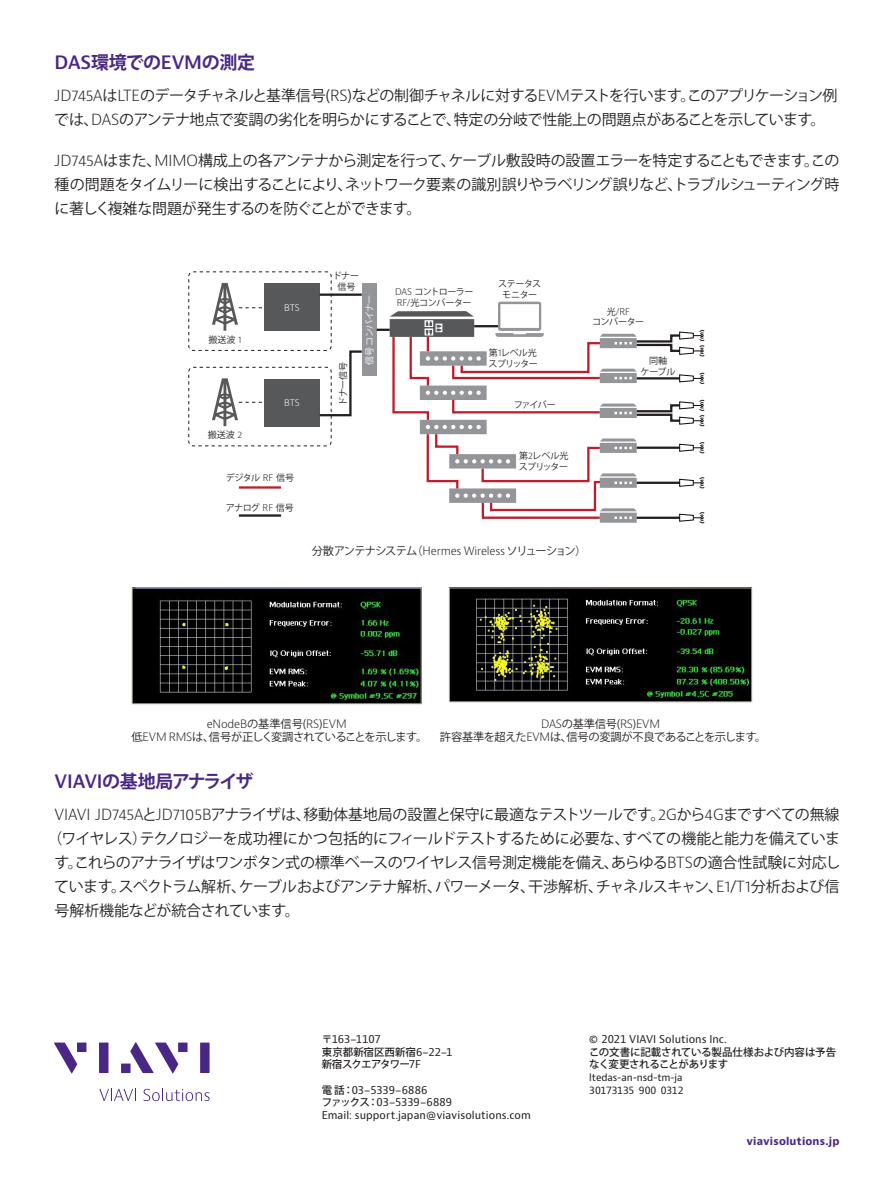
<style>
.page{position:relative;width:893px;height:1191px;background:#fff}
.page>*{position:absolute;margin:0;border:0;box-sizing:border-box;transform-origin:0 0}
.Header_12_16{font:700 18px "Koz Go Pr 6 N";letter-spacing:-.085em;color:#4a2785}
.H2_Heading_Purple_12{font:700 18px "Koz Go Pr 6 N";letter-spacing:-.02em;color:#4a2785}
.Body_text_8_12_5{font:15px/24px "Koz Go Pr 6 N";letter-spacing:-.035em;color:#231f20;text-align:justify}
.P_10_16{font:15px/24px "Koz Go Pr 6 N";letter-spacing:-.045em;color:#231f20}
.t1{font:11.25px "Koz Go Pr 6 N";letter-spacing:-.09em;color:#231f20}
.t2{font:300 11.25px "Bernino Sans";letter-spacing:-.01em;color:#231f20}
.t3{font:11.25px "Koz Go Pr 6 N";letter-spacing:-.04em;color:#231f20}
.t4{font:11.25px "Koz Go Pr 6 N";letter-spacing:-.06em;color:#231f20}
.t5{font:10.5px/12.6px "Bernino Sans";letter-spacing:.005em;color:#231f20}
.t6{font:500 10.5px/12.6px "Koz Go Pr 6 N";letter-spacing:-.025em;color:#231f20}
.t7{font:700 10.5px "Bernino Sans";letter-spacing:.02em;color:#4a2785}
.t8{font:9.75px/12.6px "Bernino Sans";letter-spacing:-.01em;color:#231f20}
.t9{font:9px/10.8px "Koz Go Pr 6 N";letter-spacing:-.05em;color:#231f20;text-align:center}
.t10{font:9px "Koz Go Pr 6 N";letter-spacing:-.06em;color:#fff}
.t11{font:300 9px "Bernina Sans";letter-spacing:-.005em;color:#fff}
.s1{font-family:"Bernino Sans";font-weight:600}
.s2{font-family:"Bernino Sans";font-weight:300}
.s3{font-family:"Koz Go Pr 6 N";font-weight:400}
.s4{font-family:"Koz Go Pr 6 N";font-weight:500}
.s5{font-family:"Bernino Sans";font-weight:400}
</style>
<div class="page">
<svg style="left:99px;top:1088px;width:37px;height:13px"></svg>
<svg style="left:144px;top:1088px;width:66px;height:13px"></svg>
<svg style="left:54px;top:1042px;width:23px;height:31px"></svg>
<div style="left:77px;top:1042px;width:9px;height:10px;background:#4a2785"></div>
<div style="left:99px;top:1042px;width:9px;height:31px;background:#4a2785"></div>
<div style="left:178px;top:1042px;width:10px;height:10px;background:#4a2785"></div>
<div style="left:200px;top:1042px;width:10px;height:31px;background:#4a2785"></div>
<svg style="left:130px;top:1042px;width:48px;height:31px"></svg>
<div style="left:121px;top:1063px;width:10px;height:10px;background:#4a2785"></div>
<img style="left:451px;top:589px;width:299px;height:111px">
<div style="left:449px;top:587px;width:303px;height:115px;border:1px solid #bbb1a3"></div>
<img style="left:134px;top:589px;width:286px;height:113px">
<div style="left:132px;top:587px;width:290px;height:117px;border:1px solid #bbb1a3"></div>
<div style="left:362px;top:284px;width:15px;height:92px;background:#939598"></div>
<div style="left:264px;top:283px;width:56px;height:48px;background:#57585a"></div>
<div style="left:264px;top:379px;width:56px;height:47px;background:#57585a"></div>
<div style="left:188px;top:271px;width:143px;height:80px;border:1px dashed #231f20;border-radius:4px"></div>
<div style="left:188px;top:367px;width:143px;height:79px;border:1px dashed #231f20;border-radius:4px"></div>
<hr style="left:320px;top:293px;width:42px;height:3px;background:#231f20">
<hr style="left:239px;top:514px;width:42px;height:2px;background:#231f20">
<hr style="left:239px;top:486px;width:42px;height:2px;background:#be1d2c">
<svg style="left:212px;top:283px;width:50px;height:48px"></svg>
<svg style="left:212px;top:378px;width:50px;height:48px"></svg>
<svg style="left:317px;top:349px;width:45px;height:68px"></svg>
<svg style="left:377px;top:302px;width:328px;height:221px"></svg>
<p class="H2_Heading_Purple_12" style="left:55px;top:52px;width:202px"><span class="s1">DAS</span>環境での<span class="s1">EVM</span>の測定</p>
<p class="P_10_16" style="left:54px;top:84px;width:785px"><span class="s2">JD745A</span>は<span class="s2">LTE</span>のデータチャネルと基準信号(<span class="s2">RS</span>)などの制御チャネルに対する<span class="s2">EVM</span>テストを行います。このアプリケーション例では、<span class="s2">DAS</span>のアンテナ地点で変調の劣化を明らかにすることで、特定の分岐で性能上の問題点があることを示しています。</p>
<p class="Body_text_8_12_5" style="left:55px;top:149px;width:786px"><span class="s2">JD745A</span>はまた、<span class="s2">MIMO</span>構成上の各アンテナから測定を行って、ケーブル敷設時の設置エラーを特定することもできます。この種の問題をタイムリーに検出することにより、ネットワーク要素の識別誤りやラベリング誤りなど、トラブルシューティング時に著しく複雑な問題が発生するのを防ぐことができます。</p>
<p class="t9" style="left:208px;top:334px;width:35px">搬送波 <span class="s2">1</span></p>
<p class="t9" style="left:208px;top:430px;width:36px">搬送波 <span class="s2">2</span></p>
<p class="t9" style="left:333px;top:270px;width:28px">ドナー信号</p>
<p class="t11" style="left:284px;top:302px;width:17px">BTS</p>
<p class="t10" style="left:364px;top:365px;width:71px;rotate:-90deg">信号 コンバイナー</p>
<p class="t9" style="left:338px;top:406px;width:46px;rotate:-90deg">ドナー信号</p>
<p class="t11" style="left:284px;top:397px;width:17px">BTS</p>
<p class="t9" style="left:226px;top:472px;width:70px">デジタル <span class="s2">RF</span> 信号</p>
<p class="t9" style="left:226px;top:502px;width:69px">アナログ <span class="s2">RF</span> 信号</p>
<p class="t9" style="left:395px;top:286px;width:80px;text-align:left"><span class="s2">DAS</span> コントローラー<br><span class="s2">RF/</span>光コンバーター</p>
<p class="t9" style="left:498px;top:278px;width:44px">ステータスモニター</p>
<p class="t9" style="left:489px;top:348px;width:51px;text-align:left">第<span class="s2">1</span>レベル光スプリッター</p>
<p class="t9" style="left:514px;top:399px;width:43px">ファイバー</p>
<p class="t9" style="left:519px;top:451px;width:51px;text-align:left">第<span class="s2">2</span>レベル光スプリッター</p>
<p class="t1" style="left:312px;top:545px;width:276px">分散アンテナシステム（<span class="s2">Hermes Wireless</span> ソリューション）</p>
<p class="t9" style="left:592px;top:306px;width:54px">光<span class="s2">/RF<br></span>コンバーター</p>
<p class="t9" style="left:641px;top:355px;width:36px">同軸<br>ケーブル</p>
<p class="t2" style="left:207px;top:716px;width:141px">eNodeB<span class="s3">の基準信号(</span>RS<span class="s3">)</span>EVM</p>
<p class="t4" style="left:131px;top:731px;width:297px">低<span class="s2">EVM RMS</span>は、信号が正しく変調されていることを示します。</p>
<p class="t2" style="left:541px;top:716px;width:120px">DAS<span class="s3">の基準信号(</span>RS<span class="s3">)</span>EVM</p>
<p class="t3" style="left:440px;top:731px;width:328px">許容基準を超えた<span class="s2">EVM</span>は、信号の変調が不良であることを示します。</p>
<p class="Header_12_16" style="left:55px;top:771px;width:200px"><span class="s1">VIAVI</span>の基地局アナライザ</p>
<p class="Body_text_8_12_5" style="left:55px;top:803px;width:786px"><span class="s2">VIAVI JD745A</span>と<span class="s2">JD7105B</span>アナライザは、移動体基地局の設置と保守に最適なテストツールです。<span class="s2">2G</span>から<span class="s2">4G</span>まですべての無線</p>
<p class="Body_text_8_12_5" style="left:47px;top:827px;width:794px">（ワイヤレス）テクノロジーを成功裡にかつ包括的にフィールドテストするために必要な、すべての機能と能力を備えていま</p>
<p class="Body_text_8_12_5" style="left:55px;top:851px;width:787px">す。これらのアナライザはワンボタン式の標準ベースのワイヤレス信号測定機能を備え、あらゆる<span class="s2">BTS</span>の適合性試験に対応し</p>
<p class="Body_text_8_12_5" style="left:54px;top:875px;width:787px">ています。スペクトラム解析、ケーブルおよびアンテナ解析、パワーメータ、干渉解析、チャネルスキャン、<span class="s2">E1</span>/<span class="s2">T1</span>分析および信</p>
<p class="Body_text_8_12_5" style="left:55px;top:899px;width:247px">号解析機能などが統合されています。</p>
<p class="t5" style="left:322px;top:1033px;width:61px"><span class="s4">〒</span>163-1107</p>
<p class="t6" style="left:322px;top:1045px;width:132px">東京都新宿区西新宿<span class="s5">6-22-1</span>新宿スクエアタワー<span class="s5">7F</span></p>
<p class="t5" style="left:322px;top:1083px;width:211px"><span class="s4">電 話：</span>03-5339-6886<br><span class="s4">ファックス：</span>03-5339-6889<br>Email: support.japan@viavisolutions.com</p>
<p class="t5" style="left:589px;top:1033px;width:139px">© 2021 VIAVI Solutions Inc.</p>
<p class="t6" style="left:589px;top:1045px;width:249px">この文書に記載されている製品仕様および内容は予告なく変更されることがあります</p>
<p class="t8" style="left:589px;top:1071px;width:96px">ltedas-an-nsd-tm-ja<br>30173135 900 0312</p>
<p class="t7" style="left:746px;top:1134px;width:95px">viavisolutions.jp</p>
</div>
